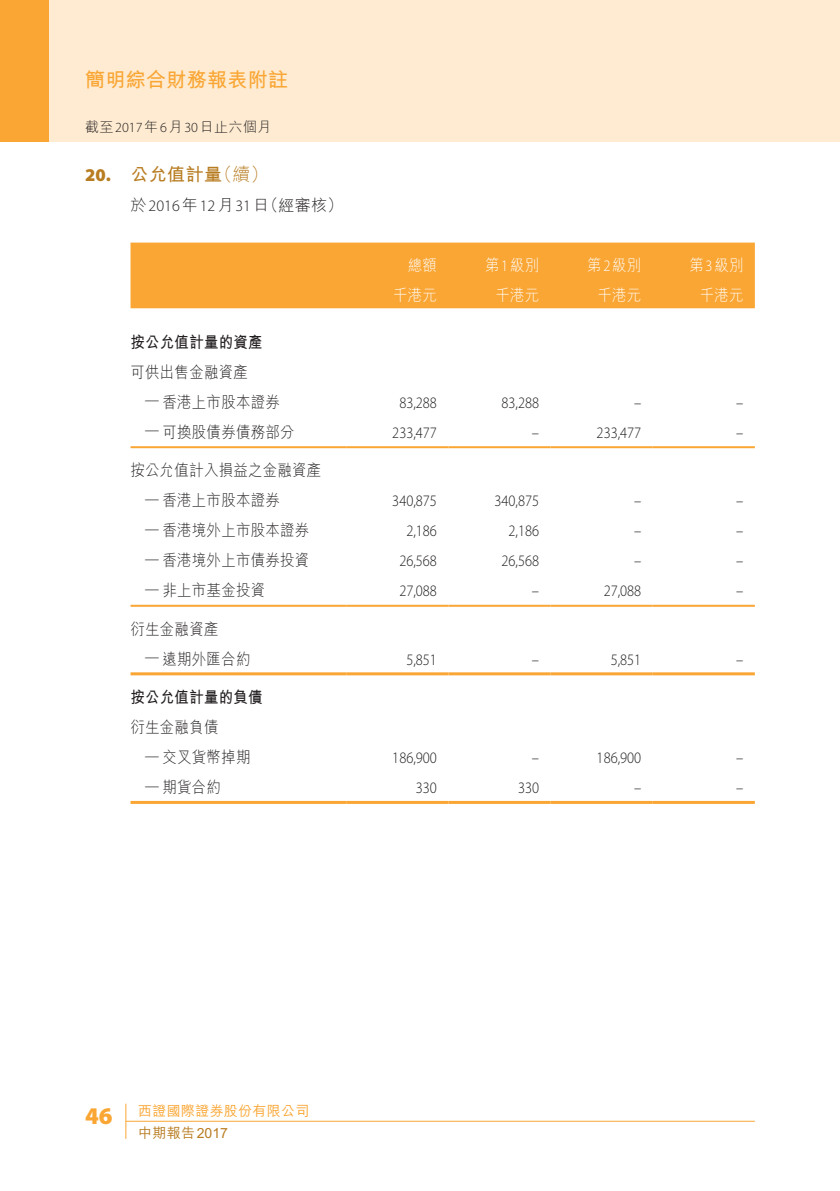
<style>
.page{position:relative;width:840px;height:1191px;background:#fff}
.page>*{position:absolute;margin:0;border:0;box-sizing:border-box;transform-origin:0 0}
.t1{font:900 24px "Myriad Pro";color:#faa634}
.t2{font:700 20px "M Hei HK";letter-spacing:.015em;color:#faa634}
._01_H1{font:700 18px "M Hei HK";letter-spacing:.02em;color:#b87c21}
._50_Table_txt{font:300 16px "Myriad Pro";color:#231f20;scale:.9 1}
._50_Table_txt-2{font:300 16px "M Hei HK";letter-spacing:.02em;color:#231f20;scale:.9 1}
._50_Table_txt-3{font:300 16px "M Hei HK";letter-spacing:.02em;color:#fff;scale:.9 1}
._50_Table_txt-4{font:700 16px "M Hei HK";letter-spacing:.02em;color:#231f20;scale:.9 1}
._00_txt{font:300 16px "M Hei HK";color:#231f20}
.t3{font:300 14px "M Hei HK";letter-spacing:.02em;color:#231f20}
.t4{font:500 14px "M Hei HK";letter-spacing:.02em;color:#faa634}
.t5{font:500 14px "M Hei HK";letter-spacing:.02em;color:#b87c21}
.s1{font-family:"Myriad Pro"}
.s2{font-family:"Myriad Pro";font-weight:900}
.s3{font-weight:300}
</style>
<div class="page">
<div style="left:48px;top:0;width:791px;height:141px;background:#feebd1"></div>
<div style="left:0;top:0;width:48px;height:141px;background:#faa634"></div>
<hr style="left:125px;top:1103px;width:1px;height:35px;background:#faa634">
<hr style="left:126px;top:1120px;width:628px;height:1px;background:#faa634">
<div style="left:130px;top:242px;width:624px;height:66px;background:#faa634"></div>
<hr style="left:130px;top:446px;width:216px;height:2px;background:#faa634">
<hr style="left:346px;top:446px;width:102px;height:2px;background:#faa634">
<hr style="left:448px;top:446px;width:102px;height:2px;background:#faa634">
<hr style="left:550px;top:446px;width:102px;height:2px;background:#faa634">
<hr style="left:652px;top:446px;width:102px;height:2px;background:#faa634">
<hr style="left:130px;top:605px;width:216px;height:2px;background:#faa634">
<hr style="left:346px;top:605px;width:102px;height:2px;background:#faa634">
<hr style="left:448px;top:605px;width:102px;height:2px;background:#faa634">
<hr style="left:550px;top:605px;width:102px;height:2px;background:#faa634">
<hr style="left:652px;top:605px;width:102px;height:2px;background:#faa634">
<hr style="left:130px;top:672px;width:216px;height:3px;background:#faa634">
<hr style="left:346px;top:672px;width:102px;height:3px;background:#faa634">
<hr style="left:448px;top:672px;width:102px;height:3px;background:#faa634">
<hr style="left:550px;top:672px;width:102px;height:3px;background:#faa634">
<hr style="left:652px;top:672px;width:102px;height:3px;background:#faa634">
<hr style="left:130px;top:801px;width:216px;height:3px;background:#faa634">
<hr style="left:346px;top:801px;width:102px;height:3px;background:#faa634">
<hr style="left:448px;top:801px;width:102px;height:3px;background:#faa634">
<hr style="left:550px;top:801px;width:102px;height:3px;background:#faa634">
<hr style="left:652px;top:801px;width:102px;height:3px;background:#faa634">
<p class="t2" style="left:85px;top:65px;width:204px">簡明綜合財務報表附註</p>
<p class="t3" style="left:85px;top:119px;width:187px">截至<span class="s1">2017</span>年<span class="s1">6</span>月<span class="s1">30</span>日止六個月</p>
<p class="_01_H1" style="left:85px;top:161px;width:185px"><span class="s2">20.</span> 公允值計量<span class="s3">（續）</span></p>
<p class="_00_txt" style="left:130px;top:196px;width:214px">於<span class="s1">2016</span>年<span class="s1">12</span>月<span class="s1">31</span>日（經審核）</p>
<p class="_50_Table_txt-3" style="left:407px;top:256px;width:34px">總額</p>
<p class="_50_Table_txt-3" style="left:484px;top:256px;width:62px">第<span class="s1">1</span>級別</p>
<p class="_50_Table_txt-3" style="left:586px;top:256px;width:62px">第<span class="s1">2</span>級別</p>
<p class="_50_Table_txt-3" style="left:689px;top:256px;width:62px">第<span class="s1">3</span>級別</p>
<p class="_50_Table_txt-3" style="left:393px;top:286px;width:50px">千港元</p>
<p class="_50_Table_txt-3" style="left:495px;top:286px;width:50px">千港元</p>
<p class="_50_Table_txt-3" style="left:597px;top:286px;width:50px">千港元</p>
<p class="_50_Table_txt-3" style="left:699px;top:286px;width:50px">千港元</p>
<p class="_50_Table_txt-4" style="left:130px;top:330px;width:148px">按公允值計量的資產</p>
<p class="_50_Table_txt-2" style="left:130px;top:363px;width:132px">可供出售金融資產</p>
<p class="_50_Table_txt-2" style="left:145px;top:393px;width:151px"><sup>—</sup> 香港上市股本證券</p>
<p class="_50_Table_txt" style="left:399px;top:393px;width:43px">83,288</p>
<p class="_50_Table_txt" style="left:501px;top:393px;width:43px">83,288</p>
<p class="_50_Table_txt" style="left:633px;top:393px;width:10px">–</p>
<p class="_50_Table_txt" style="left:735px;top:393px;width:10px">–</p>
<p class="_50_Table_txt-2" style="left:145px;top:423px;width:168px"><sup>—</sup> 可換股債券債務部分</p>
<p class="_50_Table_txt" style="left:392px;top:423px;width:51px">233,477</p>
<p class="_50_Table_txt" style="left:531px;top:423px;width:10px">–</p>
<p class="_50_Table_txt" style="left:596px;top:423px;width:51px">233,477</p>
<p class="_50_Table_txt" style="left:735px;top:423px;width:10px">–</p>
<p class="_50_Table_txt-2" style="left:130px;top:462px;width:213px">按公允值計入損益之金融資產</p>
<p class="_50_Table_txt-2" style="left:145px;top:492px;width:151px"><sup>—</sup> 香港上市股本證券</p>
<p class="_50_Table_txt" style="left:392px;top:491px;width:51px">340,875</p>
<p class="_50_Table_txt" style="left:494px;top:491px;width:51px">340,875</p>
<p class="_50_Table_txt" style="left:633px;top:491px;width:10px">–</p>
<p class="_50_Table_txt" style="left:735px;top:491px;width:10px">–</p>
<p class="_50_Table_txt-2" style="left:145px;top:522px;width:184px"><sup>—</sup> 香港境外上市股本證券</p>
<p class="_50_Table_txt" style="left:406px;top:521px;width:36px">2,186</p>
<p class="_50_Table_txt" style="left:508px;top:521px;width:36px">2,186</p>
<p class="_50_Table_txt" style="left:633px;top:521px;width:10px">–</p>
<p class="_50_Table_txt" style="left:735px;top:521px;width:10px">–</p>
<p class="_50_Table_txt-2" style="left:145px;top:552px;width:184px"><sup>—</sup> 香港境外上市債券投資</p>
<p class="_50_Table_txt" style="left:399px;top:551px;width:43px">26,568</p>
<p class="_50_Table_txt" style="left:501px;top:551px;width:43px">26,568</p>
<p class="_50_Table_txt" style="left:633px;top:551px;width:10px">–</p>
<p class="_50_Table_txt" style="left:735px;top:551px;width:10px">–</p>
<p class="_50_Table_txt-2" style="left:145px;top:582px;width:135px"><sup>—</sup> 非上市基金投資</p>
<p class="_50_Table_txt" style="left:399px;top:581px;width:43px">27,088</p>
<p class="_50_Table_txt" style="left:531px;top:581px;width:10px">–</p>
<p class="_50_Table_txt" style="left:603px;top:581px;width:43px">27,088</p>
<p class="_50_Table_txt" style="left:735px;top:581px;width:10px">–</p>
<p class="_50_Table_txt-2" style="left:130px;top:620px;width:99px">衍生金融資產</p>
<p class="_50_Table_txt-2" style="left:145px;top:650px;width:119px"><sup>—</sup> 遠期外匯合約</p>
<p class="_50_Table_txt" style="left:406px;top:650px;width:36px">5,851</p>
<p class="_50_Table_txt" style="left:531px;top:650px;width:10px">–</p>
<p class="_50_Table_txt" style="left:610px;top:650px;width:36px">5,851</p>
<p class="_50_Table_txt" style="left:735px;top:650px;width:10px">–</p>
<p class="_50_Table_txt-4" style="left:130px;top:686px;width:148px">按公允值計量的負債</p>
<p class="_50_Table_txt-2" style="left:130px;top:719px;width:99px">衍生金融負債</p>
<p class="_50_Table_txt-2" style="left:145px;top:749px;width:119px"><span class="s1">—</span> 交叉貨幣掉期</p>
<p class="_50_Table_txt" style="left:392px;top:748px;width:51px">186,900</p>
<p class="_50_Table_txt" style="left:531px;top:748px;width:10px">–</p>
<p class="_50_Table_txt" style="left:596px;top:748px;width:51px">186,900</p>
<p class="_50_Table_txt" style="left:735px;top:748px;width:10px">–</p>
<p class="_50_Table_txt-2" style="left:145px;top:779px;width:86px"><span class="s1">—</span> 期貨合約</p>
<p class="_50_Table_txt" style="left:415px;top:778px;width:25px">330</p>
<p class="_50_Table_txt" style="left:517px;top:778px;width:25px">330</p>
<p class="_50_Table_txt" style="left:633px;top:778px;width:10px">–</p>
<p class="_50_Table_txt" style="left:735px;top:778px;width:10px">–</p>
<h1 class="t1" style="left:85px;top:1099px;width:29px">46</h1>
<p class="t4" style="left:138px;top:1100px;width:173px">西證國際證券股份有限公司</p>
<p class="t5" style="left:138px;top:1122px;width:91px">中期報告2017</p>
</div>
